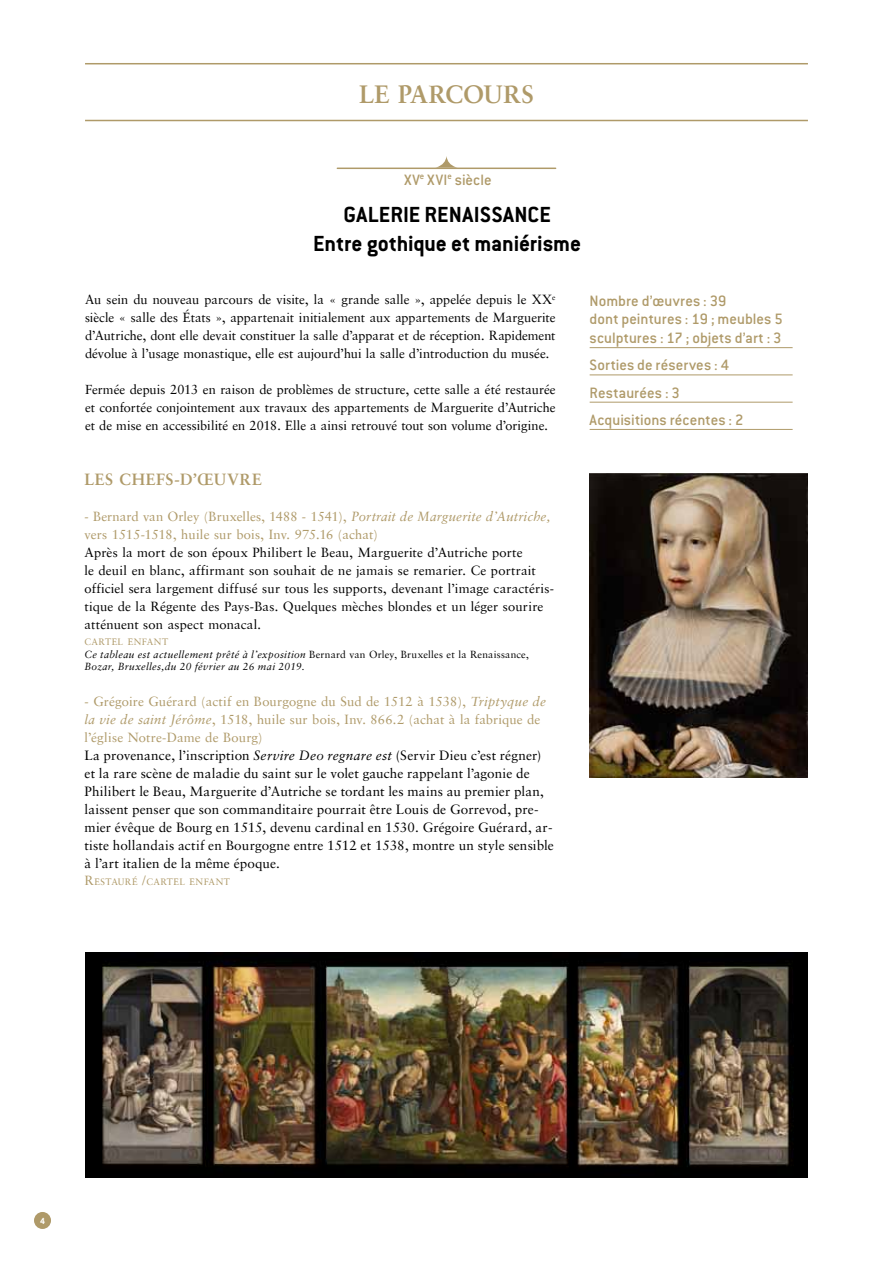
<style>
.page{position:relative;width:893px;height:1263px;background:#fff}
.page>*{position:absolute;margin:0;border:0;box-sizing:border-box;transform-origin:0 0}
.t1{font:700 25.5px "Sabon";letter-spacing:.005em;color:#af9a69}
.t2{font:700 24px/28.8px "Conduit ITC Std";color:#000;text-align:center}
.t3{font:500 16.5px/18.8px "Conduit ITC Std";letter-spacing:.01em;color:#af9a69}
.t4{font:700 16.5px "Sabon";letter-spacing:.04em;color:#af9a69}
.t5{font:13.5px/18px "Sabon";letter-spacing:.005em;color:#000;text-align:justify}
.t6{font:13.5px/18px "Sabon LT Std";letter-spacing:.01em;color:#000}
.t7{font:13.5px/18px "Sabon";letter-spacing:.005em;color:#af9a69}
.t8{font:italic 10.5px/12.6px "Sabon";letter-spacing:.03em;color:#000}
.t9{font:700 9.75px "Conduit ITC Std";color:#fff}
.t10{font:9.45px "Sabon";letter-spacing:.04em;color:#af9a69}
.s1{font-style:italic}
.s2{font-style:normal}
.s3{font-size:13.5px}
</style>
<div class="page">
<div style="left:34px;top:1212px;width:17px;height:17px;background:#af9a69;border-radius:50%"></div>
<hr style="left:337px;top:168px;width:219px;height:1px;background:#af9a69">
<svg style="left:435px;top:156px;width:23px;height:12px"></svg>
<hr style="left:590px;top:347px;width:203px;height:1px;background:#af9a69">
<hr style="left:590px;top:374px;width:203px;height:1px;background:#af9a69">
<hr style="left:590px;top:402px;width:203px;height:1px;background:#af9a69">
<hr style="left:590px;top:429px;width:203px;height:1px;background:#af9a69">
<hr style="left:85px;top:63px;width:723px;height:1px;background:#af9a69">
<hr style="left:85px;top:120px;width:723px;height:1px;background:#af9a69">
<img style="left:590px;top:474px;width:218px;height:304px">
<img style="left:85px;top:952px;width:723px;height:226px">
<h1 class="t1" style="left:359px;top:78px;width:176px">LE PARCOURS</h1>
<p class="t3" style="left:404px;top:170px;width:89px">XV<sup>e</sup> XVI<sup>e</sup> siècle</p>
<h2 class="t2" style="left:313px;top:199px;width:269px">GALERIE RENAISSANCE<br>Entre gothique et maniérisme</h2>
<p class="t5" style="left:85px;top:291px;width:472px">Au sein du nouveau parcours de visite, la « grande salle », appelée depuis le XX<sup>e </sup>siècle « salle des États », appartenait initialement aux appartements de Marguerite d’Autriche, dont elle devait constituer la salle d’apparat et de réception. Rapidement dévolue à l’usage monastique, elle est aujourd’hui la salle d’introduction du musée.</p>
<p class="t5" style="left:85px;top:381px;width:472px">Fermée depuis 2013 en raison de problèmes de structure, cette salle a été restaurée et confortée conjointement aux travaux des appartements de Marguerite d’Autriche et de mise en accessibilité en 2018. Elle a ainsi retrouvé tout son volume d’origine.</p>
<p class="t3" style="left:590px;top:290px;width:195px">Nombre d’œuvres : 39<br>dont peintures : 19 ; meubles 5 sculptures : 17 ; objets d’art : 3</p>
<p class="t3" style="left:590px;top:351px;width:155px;line-height:27.3px">Sorties de réserves : 4<br>Restaurées : 3<br>Acquisitions récentes : 2</p>
<p class="t4" style="left:85px;top:469px;width:179px">LES CHEFS-D’ŒUVRE</p>
<p class="t7" style="left:85px;top:507px;width:467px">- Bernard van Orley (Bruxelles, 1488 - 1541), <span class="s1">Portrait de Marguerite d’Autriche, </span>vers 1515-1518, huile sur bois, Inv. 975.16 (achat)</p>
<p class="t5" style="left:85px;top:543px;width:471px;text-align:left">Après la mort de son époux Philibert le Beau, Marguerite d’Autriche porte<br>le deuil en blanc, affirmant son souhait de ne jamais se remarier. Ce portrait officiel sera largement diffusé sur tous les supports, devenant l’image caractéris&shy;tique de la Régente des Pays-Bas. Quelques mèches blondes et un léger sourire atténuent son aspect monacal.</p>
<p class="t10" style="left:85px;top:636px;width:85px">CARTEL ENFANT</p>
<p class="t8" style="left:85px;top:648px;width:446px">Ce tableau est actuellement prêté à l’exposition <span class="s2">Bernard van Orley, Bruxelles et la Renaissance,<br></span>Bozar, Bruxelles,du 20 février au 26 mai 2019.</p>
<p class="t7" style="left:85px;top:693px;width:463px">- Grégoire Guérard (actif en Bourgogne du Sud de 1512 à 1538), <span class="s1">Triptyque de la vie de saint Jérôme</span>, 1518, huile sur bois, Inv. 866.2 (achat à la fabrique de l’église Notre-Dame de Bourg)</p>
<p class="t6" style="left:85px;top:747px;width:471px">La provenance, l’inscription <span class="s1">Servire Deo regnare est</span> (Servir Dieu c’est régner) et la rare scène de maladie du saint sur le volet gauche rappelant l’agonie de Philibert le Beau, Marguerite d’Autriche se tordant les mains au premier plan, laissent penser que son commanditaire pourrait être Louis de Gorrevod, pre&shy;mier évêque de Bourg en 1515, devenu cardinal en 1530. Grégoire Guérard, ar&shy;tiste hollandais actif en Bourgogne entre 1512 et 1538, montre un style sensible à l’art italien de la même époque.</p>
<p class="t10" style="left:85px;top:876px;width:147px"><span class="s3">R</span>ESTAURÉ <span class="s3">/</span>CARTEL ENFANT</p>
<p class="t9" style="left:40px;top:1214px;width:6px">4</p>
</div>
